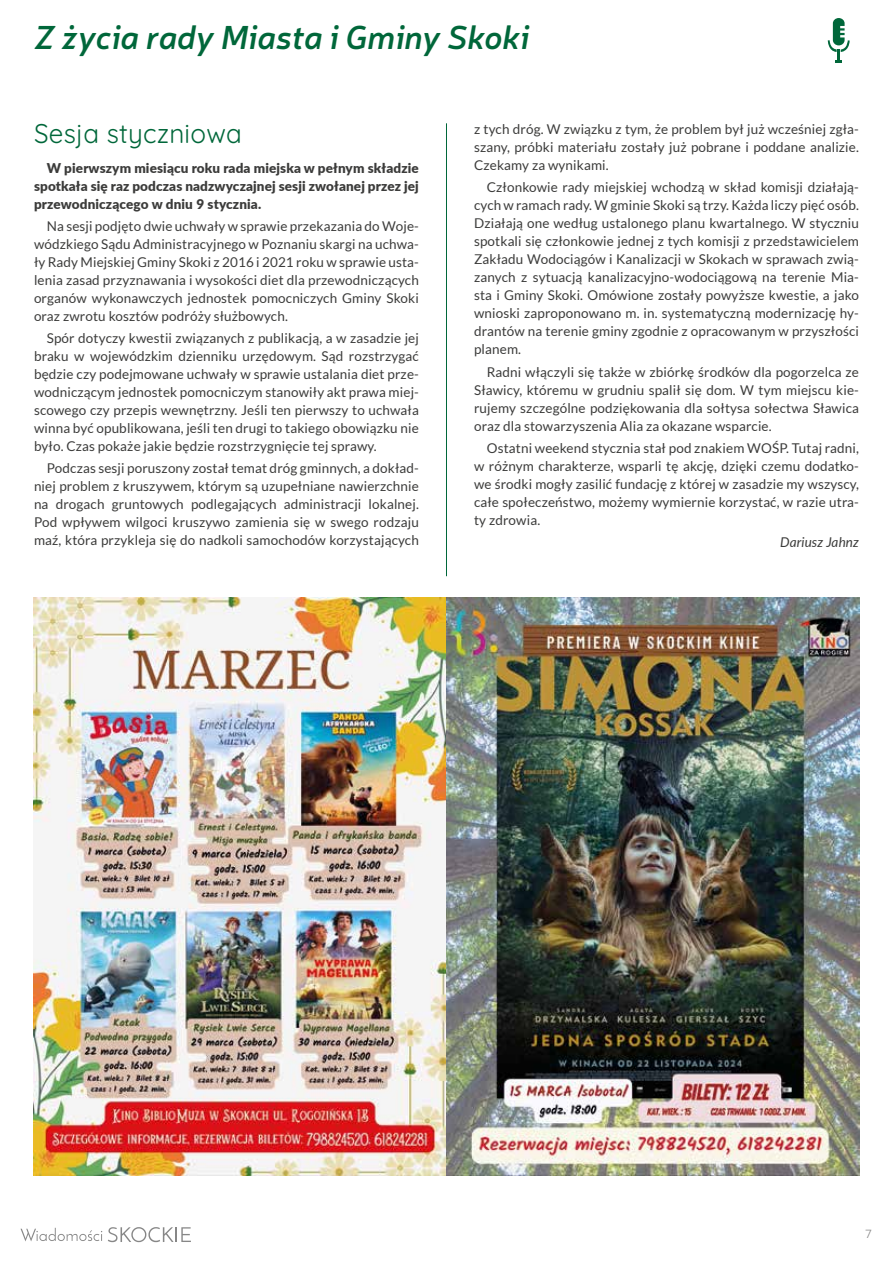
<style>
.page{position:relative;width:893px;height:1263px;background:#fff}
.page>*{position:absolute;margin:0;border:0;box-sizing:border-box;transform-origin:0 0}
.t1{font:italic 600 33px "Neris";color:#00673a}
.t2{font:27px "Quicksand";letter-spacing:.01em;color:#00673a;scale:.96 1}
.t3{font:13.5px/18px "Lato";letter-spacing:.01em;color:#3c3c3b;text-align:justify}
.t4{font:900 13.5px/18px "Lato";letter-spacing:.01em;color:#3c3c3b;text-align:justify}
.t5{font:italic 13.5px "Lato";letter-spacing:.01em;color:#3c3c3b}
.t6{font:300 12px "Neris";color:#878787}
</style>
<div class="page">
<svg style="left:21px;top:1228px;width:81px;height:13px"></svg>
<svg style="left:108px;top:1227px;width:83px;height:15px"></svg>
<hr style="left:446px;top:123px;width:1px;height:453px;background:#00673a">
<svg style="left:828px;top:18px;width:22px;height:45px"></svg>
<img style="left:33px;top:597px;width:827px;height:579px">
<h1 class="t1" style="left:34px;top:14px;width:497px">Z życia rady Miasta i Gminy Skoki</h1>
<h2 class="t2" style="left:34px;top:112px;width:218px">Sesja styczniowa</h2>
<p class="t4" style="left:34px;top:158px;width:386px;text-indent:13px">W pierwszym miesiącu roku rada miejska w pełnym składzie spotkała się raz podczas nadzwyczajnej sesji zwołanej przez jej przewodniczącego w dniu 9 stycznia.</p>
<p class="t3" style="left:34px;top:217px;width:386px;text-indent:13px">Na sesji podjęto dwie uchwały w sprawie przekazania do Woje&shy;wódzkiego Sądu Administracyjnego w Poznaniu skargi na uchwa&shy;ły Rady Miejskiej Gminy Skoki z 2016 i 2021 roku w sprawie usta&shy;lenia zasad przyznawania i wysokości diet dla przewodniczących organów wykonawczych jednostek pomocniczych Gminy Skoki oraz zwrotu kosztów podróży służbowych.</p>
<p class="t3" style="left:34px;top:329px;width:386px;text-indent:13px">Spór dotyczy kwestii związanych z publikacją, a w zasadzie jej braku w wojewódzkim dzienniku urzędowym. Sąd rozstrzygać będzie czy podejmowane uchwały w sprawie ustalania diet prze&shy;wodniczącym jednostek pomocniczym stanowiły akt prawa miej&shy;scowego czy przepis wewnętrzny. Jeśli ten pierwszy to uchwała winna być opublikowana, jeśli ten drugi to takiego obowiązku nie było. Czas pokaże jakie będzie rozstrzygnięcie tej sprawy.</p>
<p class="t3" style="left:34px;top:459px;width:386px;text-indent:13px">Podczas sesji poruszony został temat dróg gminnych, a dokład&shy;niej problem z kruszywem, którym są uzupełniane nawierzchnie na drogach gruntowych podlegających administracji lokalnej.<br>Pod wpływem wilgoci kruszywo zamienia się w swego rodzaju maź, która przykleja się do nadkoli samochodów korzystających</p>
<p class="t3" style="left:474px;top:120px;width:386px">z tych dróg. W związku z tym, że problem był już wcześniej zgła&shy;szany, próbki materiału zostały już pobrane i poddane analizie.<br>Czekamy za wynikami.</p>
<p class="t3" style="left:474px;top:178px;width:386px;text-indent:13px">Członkowie rady miejskiej wchodzą w skład komisji działają&shy;cych w ramach rady. W gminie Skoki są trzy. Każda liczy pięć osób.<br>Działają one według ustalonego planu kwartalnego. W styczniu spotkali się członkowie jednej z tych komisji z przedstawicielem Zakładu Wodociągów i Kanalizacji w Skokach w sprawach zwią&shy;zanych z sytuacją kanalizacyjno-wodociągową na terenie Mia&shy;sta i Gminy Skoki. Omówione zostały powyższe kwestie, a jako wnioski zaproponowano m. in. systematyczną modernizację hy&shy;drantów na terenie gminy zgodnie z opracowanym w przyszłości planem.</p>
<p class="t3" style="left:474px;top:363px;width:386px;text-indent:13px">Radni włączyli się także w zbiórkę środków dla pogorzelca ze Sławicy, któremu w grudniu spalił się dom. W tym miejscu kie&shy;rujemy szczególne podziękowania dla sołtysa sołectwa Sławica oraz dla stowarzyszenia Alia za okazane wsparcie.</p>
<p class="t3" style="left:474px;top:439px;width:386px;text-indent:13px">Ostatni weekend stycznia stał pod znakiem WOŚP. Tutaj radni, w różnym charakterze, wsparli tę akcję, dzięki czemu dodatko&shy;we środki mogły zasilić fundację z której w zasadzie my wszyscy, całe społeczeństwo, możemy wymiernie korzystać, w razie utra&shy;ty zdrowia.</p>
<p class="t5" style="left:780px;top:533px;width:80px">Dariusz Jahnz</p>
<p class="t6" style="left:865px;top:1226px;width:8px">7</p>
</div>
